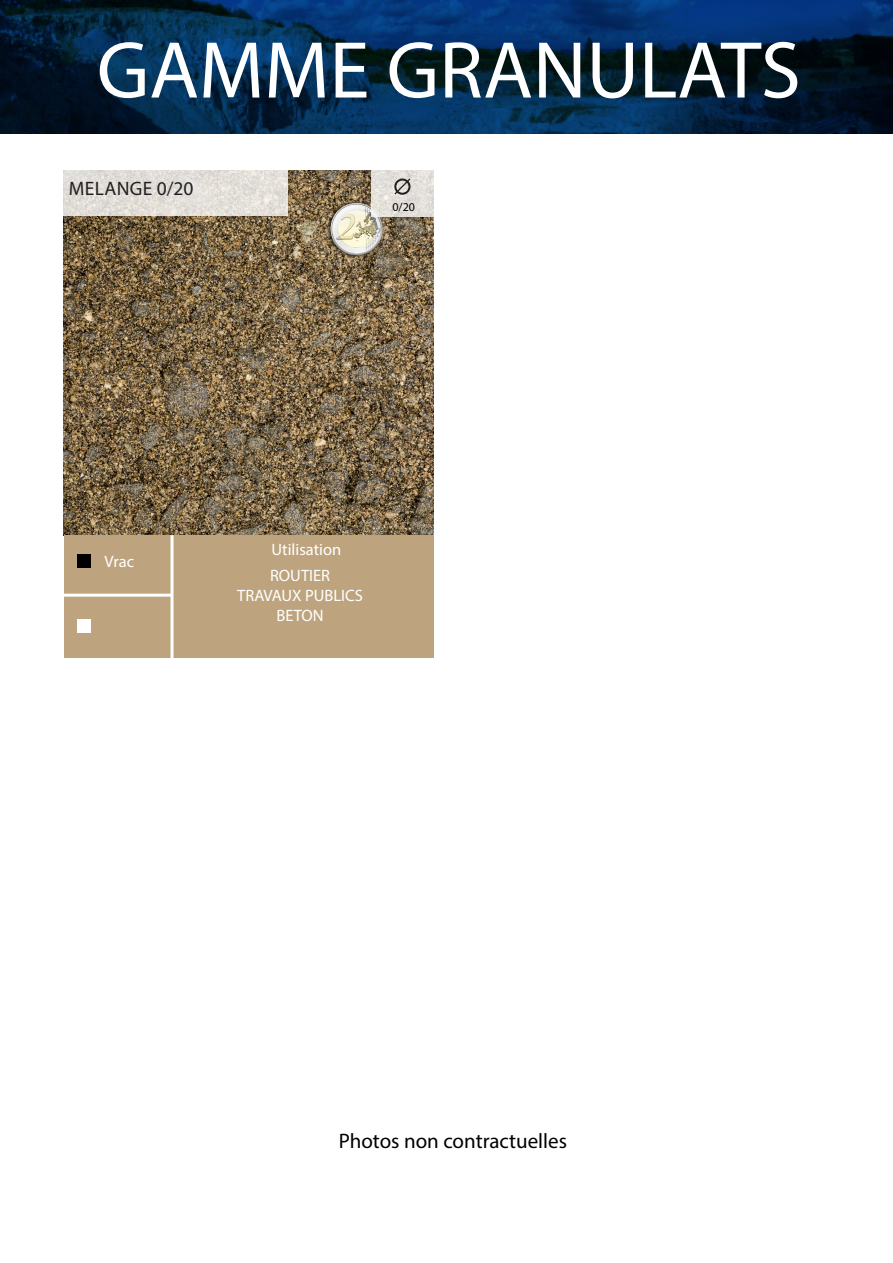
<style>
.page{position:relative;width:893px;height:1263px;background:#fff}
.page>*{position:absolute;margin:0;border:0;box-sizing:border-box;transform-origin:0 0}
.t1{font:81.3px "Myriad Pro";color:#fff}
.t2{font:21px "Myriad Pro";color:#000}
.t3{font:19.5px "Myriad Pro";letter-spacing:.02em;color:#231f20}
.t4{font:16.5px "Myriad Pro";color:#fff}
.t5{font:12px "Myriad Pro";color:#000}
</style>
<div class="page">
<svg style="left:0;top:0;width:893px;height:134px;background:#03274a"></svg>
<img style="left:64px;top:170px;width:370px;height:365px">
<div style="left:64px;top:535px;width:370px;height:122px;background:#bea47e"></div>
<hr style="left:171px;top:535px;width:3px;height:128px;background:#fff">
<hr style="left:64px;top:594px;width:108px;height:3px;background:#fff">
<div style="left:77px;top:555px;width:14px;height:13px;background:#000"></div>
<div style="left:77px;top:619px;width:14px;height:13px;background:#fff"></div>
<svg style="left:63px;top:170px;width:225px;height:45px;background:#e2ded9"></svg>
<svg style="left:371px;top:170px;width:63px;height:46px;background:#e3e0da"></svg>
<svg style="left:393px;top:177px;width:19px;height:19px"></svg>
<p class="t1" style="left:97px;top:20px;width:705px">GAMME GRANULATS</p>
<p class="t3" style="left:69px;top:177px;width:126px">MELANGE 0/20</p>
<p class="t5" style="left:392px;top:199px;width:24px">0/20</p>
<p class="t4" style="left:105px;top:551px;width:31px">Vrac</p>
<p class="t4" style="left:272px;top:539px;width:71px">Utilisation</p>
<p class="t4" style="left:270px;top:565px;width:62px">ROUTIER</p>
<p class="t4" style="left:237px;top:585px;width:127px">TRAVAUX PUBLICS</p>
<p class="t4" style="left:276px;top:605px;width:49px">BETON</p>
<p class="t2" style="left:339px;top:1128px;width:230px">Photos non contractuelles</p>
</div>
